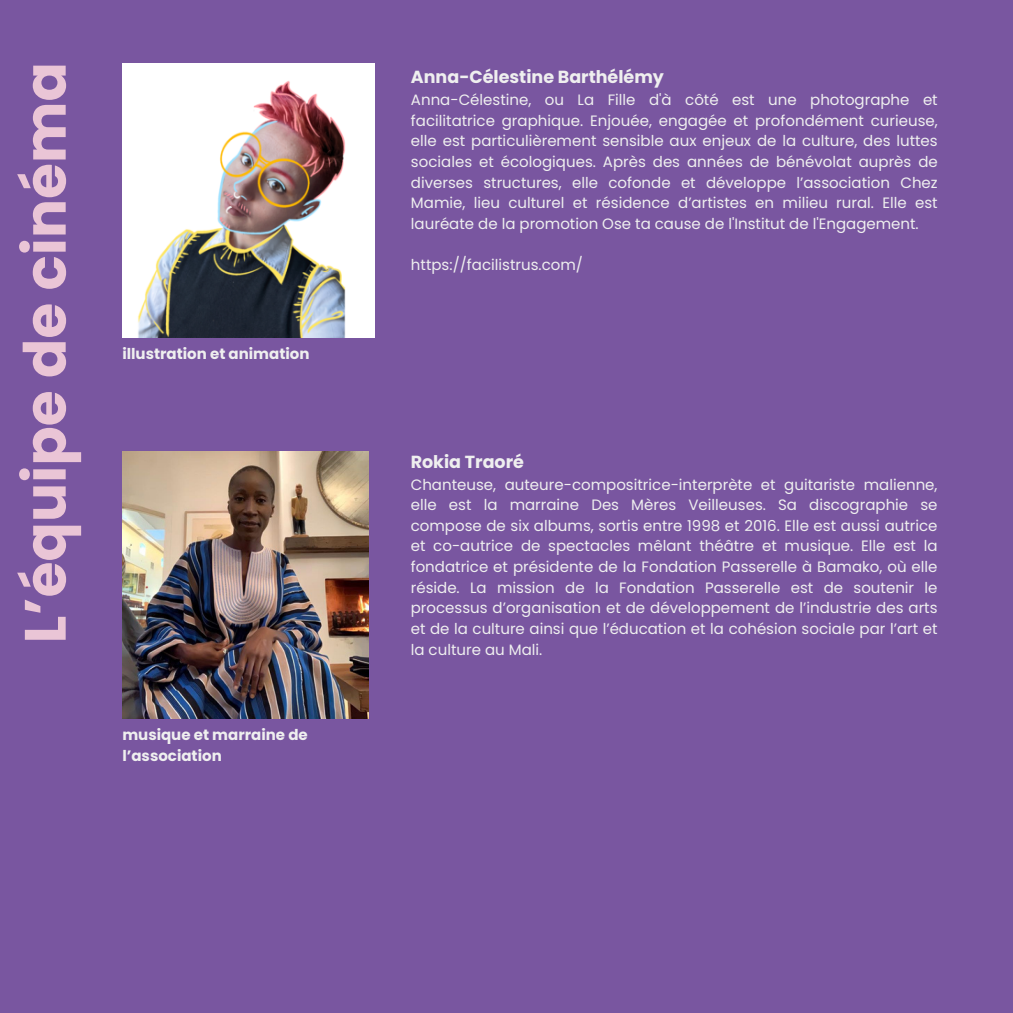
<style>
.page{position:relative;width:1013px;height:1013px;background:#fff}
.page>*{position:absolute;margin:0;border:0;box-sizing:border-box;transform-origin:0 0}
.t1{font:700 58.12px "Poppins";color:#eac5d6}
.t2{font:700 17.5px "Poppins";color:#efefef}
.t3{font:15px/20.6px "Poppins";color:#efefef;text-align:justify}
.t4{font:700 15px/20.6px "Poppins";color:#efefef}
</style>
<div class="page">
<div style="left:0;top:0;width:1012px;height:1012px;background:#7956a0"></div>
<img style="left:122px;top:63px;width:252px;height:274px">
<img style="left:123px;top:452px;width:245px;height:266px">
<p class="t1" style="left:5px;top:643px;width:583px;rotate:-90deg">L’équipe de cinéma</p>
<p class="t2" style="left:411px;top:65px;width:254px">Anna-Célestine Barthélémy</p>
<p class="t3" style="left:411px;top:89px;width:528px">Anna-Célestine, ou La Fille d'à côté est une photographe et facilitatrice graphique. Enjouée, engagée et profondément curieuse, elle est particulièrement sensible aux enjeux de la culture, des luttes sociales et écologiques. Après des années de bénévolat auprès de diverses structures, elle cofonde et développe l’association Chez Mamie, lieu culturel et résidence d’artistes en milieu rural. Elle est lauréate de la promotion Ose ta cause de l'Institut de l'Engagement.</p>
<p class="t3" style="left:411px;top:254px;width:173px">https://facilistrus.com/</p>
<p class="t4" style="left:122px;top:343px;width:189px">illustration et animation</p>
<p class="t2" style="left:411px;top:449px;width:115px">Rokia Traoré</p>
<p class="t3" style="left:411px;top:474px;width:528px">Chanteuse, auteure-compositrice-interprète et guitariste malienne, elle est la marraine Des Mères Veilleuses. Sa discographie se compose de six albums, sortis entre 1998 et 2016. Elle est aussi autrice et co-autrice de spectacles mêlant théâtre et musique. Elle est la fondatrice et présidente de la Fondation Passerelle à Bamako, où elle réside. La mission de la Fondation Passerelle est de soutenir le processus d’organisation et de développement de l’industrie des arts et de la culture ainsi que l’éducation et la cohésion sociale par l’art et la culture au Mali.</p>
<p class="t4" style="left:122px;top:724px;width:187px">musique et marraine de l’association</p>
</div>
